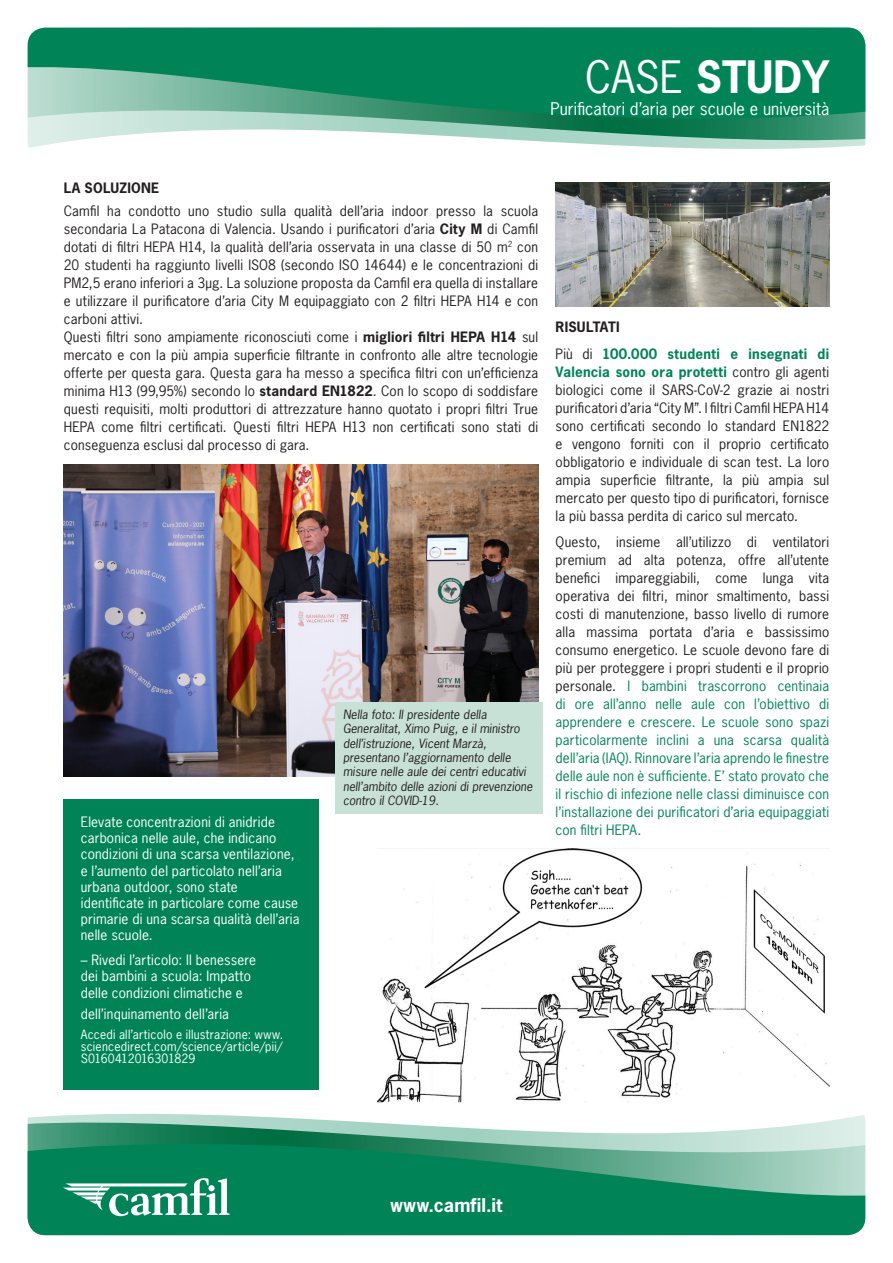
<style>
.page{position:relative;width:893px;height:1263px;background:#fff}
.page>*{position:absolute;margin:0;border:0;box-sizing:border-box;transform-origin:0 0}
.t1{font:700 42px "News Gothic Std";color:#fff}
.t2{font:700 18px "News Gothic Std";letter-spacing:.01em;color:#fff}
.t3{font:16.5px "News Gothic Std";letter-spacing:.005em;color:#fff}
.t4{font:13.5px/18px "News Gothic Std";letter-spacing:.015em;color:#231f20;text-align:justify}
.t5{font:13.5px/18px "News Gothic Std";letter-spacing:.015em;color:#008457;text-align:justify}
.t6{font:13.5px/16.2px "News Gothic Std";letter-spacing:.015em;color:#fff}
.t7{font:700 13.5px "News Gothic Std";letter-spacing:.015em;color:#231f20}
.t8{font:italic 12px/14.4px "News Gothic Std";color:#231f20}
.t9{font:12px/12px "News Gothic Std";letter-spacing:.015em;color:#fff;text-align:justify}
.s1{font-weight:400}
.s2{font-weight:700}
.s3{font-weight:700;color:#008457}
.s4{color:#231f20}
</style>
<div class="page">
<div style="left:64px;top:799px;width:255px;height:291px;background:#008457"></div>
<img style="left:377px;top:848px;width:452px;height:254px">
<img style="left:556px;top:183px;width:273px;height:123px">
<img style="left:64px;top:465px;width:474px;height:312px">
<div style="left:335px;top:702px;width:207px;height:112px;background:#c8e1d7"></div>
<svg style="left:28px;top:28px;width:837px;height:120px;background:#3c9e7c"></svg>
<svg style="left:28px;top:1115px;width:837px;height:120px;background:#40a07f"></svg>
<svg style="left:63px;top:1178px;width:167px;height:38px"></svg>
<div style="left:208px;top:1185px;width:7px;height:6px;background:#fff;border-radius:50%"></div>
<h1 class="t1" style="left:585px;top:49px;width:246px"><span class="s1">CASE</span> STUDY</h1>
<p class="t3" style="left:550px;top:98px;width:281px">Purificatori d’aria per scuole e università</p>
<p class="t7" style="left:64px;top:179px;width:97px">LA SOLUZIONE</p>
<p class="t4" style="left:64px;top:202px;width:476px">Camfil ha condotto uno studio sulla qualità dell’aria indoor presso la scuola secondaria La Patacona di Valencia. Usando i purificatori d’aria <span class="s2">City M</span> di Camfil dotati di filtri HEPA H14, la qualità dell’aria osservata in una classe di 50 m<sup>2</sup> con 20 studenti ha raggiunto livelli ISO8 (secondo ISO 14644) e le concentrazioni di PM2,5 erano inferiori a 3μg. La soluzione proposta da Camfil era quella di installare e utilizzare il purificatore d’aria City M equipaggiato con 2 filtri HEPA H14 e con carboni attivi.</p>
<p class="t4" style="left:64px;top:328px;width:476px">Questi filtri sono ampiamente riconosciuti come i <span class="s2">migliori filtri HEPA H14</span> sul mercato e con la più ampia superficie filtrante in confronto alle altre tecnologie offerte per questa gara. Questa gara ha messo a specifica filtri con un’efficienza minima H13 (99,95%) secondo lo <span class="s2">standard EN1822</span>. Con lo scopo di soddisfare questi requisiti, molti produttori di attrezzature hanno quotato i propri filtri True HEPA come filtri certificati. Questi filtri HEPA H13 non certificati sono stati di conseguenza esclusi dal processo di gara.</p>
<p class="t6" style="left:81px;top:814px;width:220px">Elevate concentrazioni di anidride carbonica nelle aule, che indicano condizioni di una scarsa ventilazione, e l’aumento del particolato nell’aria urbana outdoor, sono state identificate in particolare come cause primarie di una scarsa qualità dell’aria nelle scuole.</p>
<p class="t6" style="left:81px;top:952px;width:177px">– Rivedi l’articolo: Il benessere dei bambini a scuola: Impatto delle condizioni climatiche e</p>
<p class="t6" style="left:81px;top:1005px;width:150px">dell’inquinamento dell’aria</p>
<p class="t9" style="left:81px;top:1028px;width:204px">Accedi all’articolo e illustrazione: www. sciencedirect.com/science/article/pii/ S0160412016301829</p>
<p class="t8" style="left:343px;top:707px;width:191px">Nella foto: Il presidente della Generalitat, Ximo Puig, e il ministro dell’istruzione, Vicent Marzà, presentano l’aggiornamento delle misure nelle aule dei centri educativi nell’ambito delle azioni di prevenzione contro il COVID-19.</p>
<p class="t7" style="left:556px;top:318px;width:65px">RISULTATI</p>
<p class="t4" style="left:556px;top:345px;width:275px">Più di <span class="s3">100.000 studenti e insegnati di Valencia sono ora protetti</span> contro gli agenti biologici come il SARS-CoV-2 grazie ai nostri purificatori d’aria “City M”. I filtri Camfil HEPA H14 sono certificati secondo lo standard EN1822 e vengono forniti con il proprio certificato obbligatorio e individuale di scan test. La loro ampia superficie filtrante, la più ampia sul mercato per questo tipo di purificatori, fornisce la più bassa perdita di carico sul mercato.</p>
<p class="t5" style="left:556px;top:533px;width:275px"><span class="s4">Questo, insieme all’utilizzo di ventilatori premium ad alta potenza, offre all’utente benefici impareggiabili, come lunga vita operativa dei filtri, minor smaltimento, bassi costi di manutenzione, basso livello di rumore alla massima portata d’aria e bassissimo consumo energetico. Le scuole devono fare di più per proteggere i propri studenti e il proprio personale.</span> I bambini trascorrono centinaia di ore all’anno nelle aule con l’obiettivo di apprendere e crescere. Le scuole sono spazi particolarmente inclini a una scarsa qualità dell’aria (IAQ). Rinnovare l’aria aprendo le finestre delle aule non è sufficiente. E’ stato provato che il rischio di infezione nelle classi diminuisce con l’installazione dei purificatori d’aria equipaggiati con filtri HEPA.</p>
<p class="t2" style="left:390px;top:1193px;width:114px">www.camfil.it</p>
</div>
